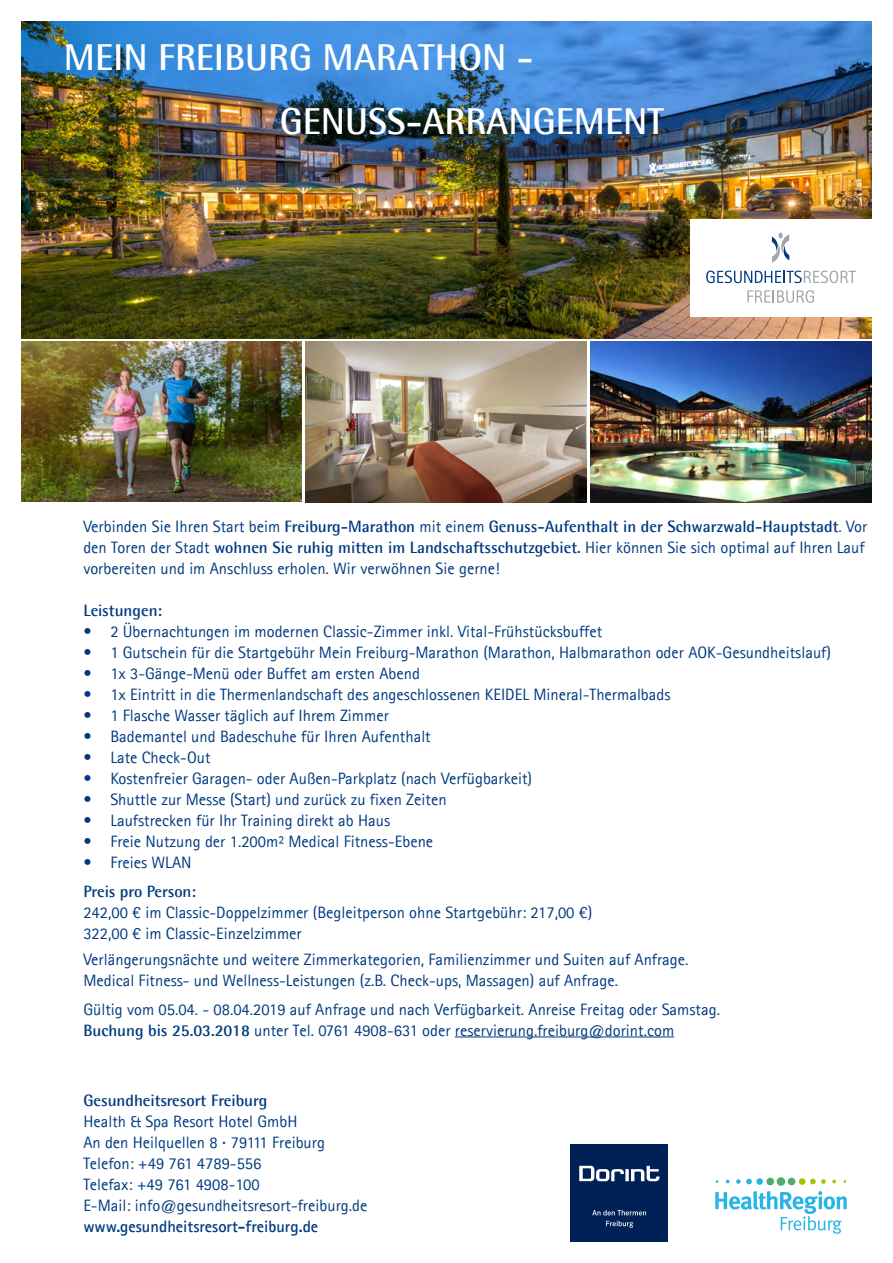
<style>
.page{position:relative;width:893px;height:1263px;background:#fff}
.page>*{position:absolute;margin:0;border:0;box-sizing:border-box;transform-origin:0 0}
.t1{font:700 37.5px/63.8px "Agfa Rotis Semisans";color:#fff}
.t2{font:16.5px/21px "Agfa Rotis Sans Serif";color:#003a80}
.t3{font:700 16.5px "Agfa Rotis Semisans";color:#003a80}
.t4{font:700 16.5px "Agfa Rotis Sans Serif";color:#003a80}
.s1{font-family:"Agfa Rotis Sans Serif";font-weight:400}
.s2{font-family:"Agfa Rotis Semisans";font-weight:700}
.s3{font-weight:700}
</style>
<div class="page">
<img style="left:21px;top:21px;width:851px;height:317px">
<div style="left:690px;top:219px;width:182px;height:97px;background:#fff"></div>
<svg style="left:772px;top:233px;width:17px;height:30px"></svg>
<svg style="left:706px;top:271px;width:150px;height:12px"></svg>
<svg style="left:747px;top:290px;width:67px;height:13px"></svg>
<hr style="left:455px;top:1037px;width:219px;height:1px;background:#003a80">
<img style="left:21px;top:341px;width:281px;height:161px">
<img style="left:306px;top:341px;width:281px;height:162px">
<img style="left:591px;top:341px;width:280px;height:162px">
<svg style="left:715px;top:1191px;width:132px;height:43px"></svg>
<div style="left:788px;top:1178px;width:7px;height:7px;background:#51aa70;border-radius:50%"></div>
<div style="left:799px;top:1178px;width:6px;height:7px;background:#a4c400;border-radius:50%"></div>
<svg style="left:810px;top:1179px;width:16px;height:5px"></svg>
<svg style="left:832px;top:1180px;width:4px;height:3px"></svg>
<div style="left:777px;top:1177px;width:8px;height:9px;background:#51aa70;border-radius:50%"></div>
<div style="left:766px;top:1178px;width:8px;height:7px;background:#51aa70;border-radius:50%"></div>
<div style="left:756px;top:1178px;width:7px;height:7px;background:#28b5e5;border-radius:50%"></div>
<svg style="left:736px;top:1179px;width:16px;height:5px"></svg>
<div style="left:570px;top:1144px;width:98px;height:97px;background:#002156"></div>
<svg style="left:631px;top:1166px;width:28px;height:15px"></svg>
<svg style="left:625px;top:1169px;width:4px;height:12px"></svg>
<svg style="left:579px;top:1166px;width:45px;height:15px"></svg>
<svg style="left:592px;top:1210px;width:54px;height:5px"></svg>
<svg style="left:606px;top:1221px;width:27px;height:7px"></svg>
<h1 class="t1" style="left:280px;top:25px;width:386px;text-indent:-216px">Mein Freiburg Marathon -<br>Genuss-Arrangem ent</h1>
<p class="t3" style="left:83px;top:516px;width:785px"><span class="s1">Verbinden Sie Ihren Start beim</span> Freiburg-Marathon <span class="s1">mit einem</span> Genuss-Aufenthalt in der Schwarzwald-Hauptstadt<span class="s1">. Vor</span></p>
<p class="t2" style="left:83px;top:536px;width:783px">den Toren der Stadt <span class="s2">wohnen Sie ruhig mitten im Landschaftsschutzgebiet.</span> Hier können Sie sich optimal auf Ihren Lauf vorbereiten und im Anschluss erholen. Wir verwöhnen Sie gerne!</p>
<p class="t3" style="left:83px;top:600px;width:80px">Leistungen:</p>
<p class="t2" style="left:83px;top:620px;width:520px">• 2 Übernachtungen im modernen Classic-Zimmer inkl. Vital-Frühstücksbuffet</p>
<p class="t2" style="left:83px;top:641px;width:749px">• 1 Gutschein für die Startgebühr Mein Freiburg-Marathon (Marathon, Halbmarathon oder AOK-Gesundheitslauf)</p>
<p class="t2" style="left:83px;top:662px;width:338px">• 1x 3-Gänge-Menü oder Buffet am ersten Abend</p>
<p class="t2" style="left:83px;top:683px;width:589px">• 1x Eintritt in die Thermenlandschaft des angeschlossenen KEIDEL Mineral-Thermalbads</p>
<p class="t2" style="left:83px;top:704px;width:307px">• 1 Flasche Wasser täglich auf Ihrem Zimmer</p>
<p class="t2" style="left:83px;top:725px;width:349px">• Bademantel und Badeschuhe für Ihren Aufenthalt</p>
<p class="t2" style="left:83px;top:746px;width:129px">• Late Check-Out</p>
<p class="t2" style="left:83px;top:767px;width:450px">• Kostenfreier Garagen- oder Außen-Parkplatz (nach Verfügbarkeit)</p>
<p class="t2" style="left:83px;top:788px;width:365px">• Shuttle zur Messe (Start) und zurück zu fixen Zeiten</p>
<p class="t2" style="left:83px;top:809px;width:308px">• Laufstrecken für Ihr Training direkt ab Haus</p>
<p class="t2" style="left:83px;top:830px;width:351px">• Freie Nutzung der 1.200m² Medical Fitness-Ebene</p>
<p class="t2" style="left:83px;top:851px;width:110px">• Freies WLAN</p>
<p class="t3" style="left:83px;top:881px;width:114px">Preis pro Person:</p>
<p class="t2" style="left:83px;top:902px;width:510px">242,00 € im Classic-Doppelzimmer (Begleitperson ohne Startgebühr: 217,00 €)<br>322,00 € im Classic-Einzelzimmer</p>
<p class="t2" style="left:83px;top:948px;width:607px">Verlängerungsnächte und weitere Zimmerkategorien, Familienzimmer und Suiten auf Anfrage.<br>Medical Fitness- und Wellness-Leistungen (z.B. Check-ups, Massagen) auf Anfrage.</p>
<p class="t2" style="left:83px;top:999px;width:638px">Gültig vom 05.04. - 08.04.2019 auf Anfrage und nach Verfügbarkeit. Anreise Freitag oder Samstag.<br><span class="s2">Buchung bis 25.03.2018</span> unter Tel. 0761 4908-631 oder reservierung.freiburg@dorint.com</p>
<p class="t3" style="left:83px;top:1090px;width:185px">Gesundheitsresort Freiburg</p>
<p class="t2" style="left:83px;top:1111px;width:286px">Health &amp; Spa Resort Hotel GmbH<br>An den Heilquellen 8 <span class="s3">·</span> 79111 Freiburg Telefon: +49 761 4789-556<br>Telefax: +49 761 4908-100<br>E-Mail: info@gesundheitsresort-freiburg.de</p>
<p class="t4" style="left:83px;top:1216px;width:236px">www.gesundheitsresort-freiburg.de</p>
</div>
